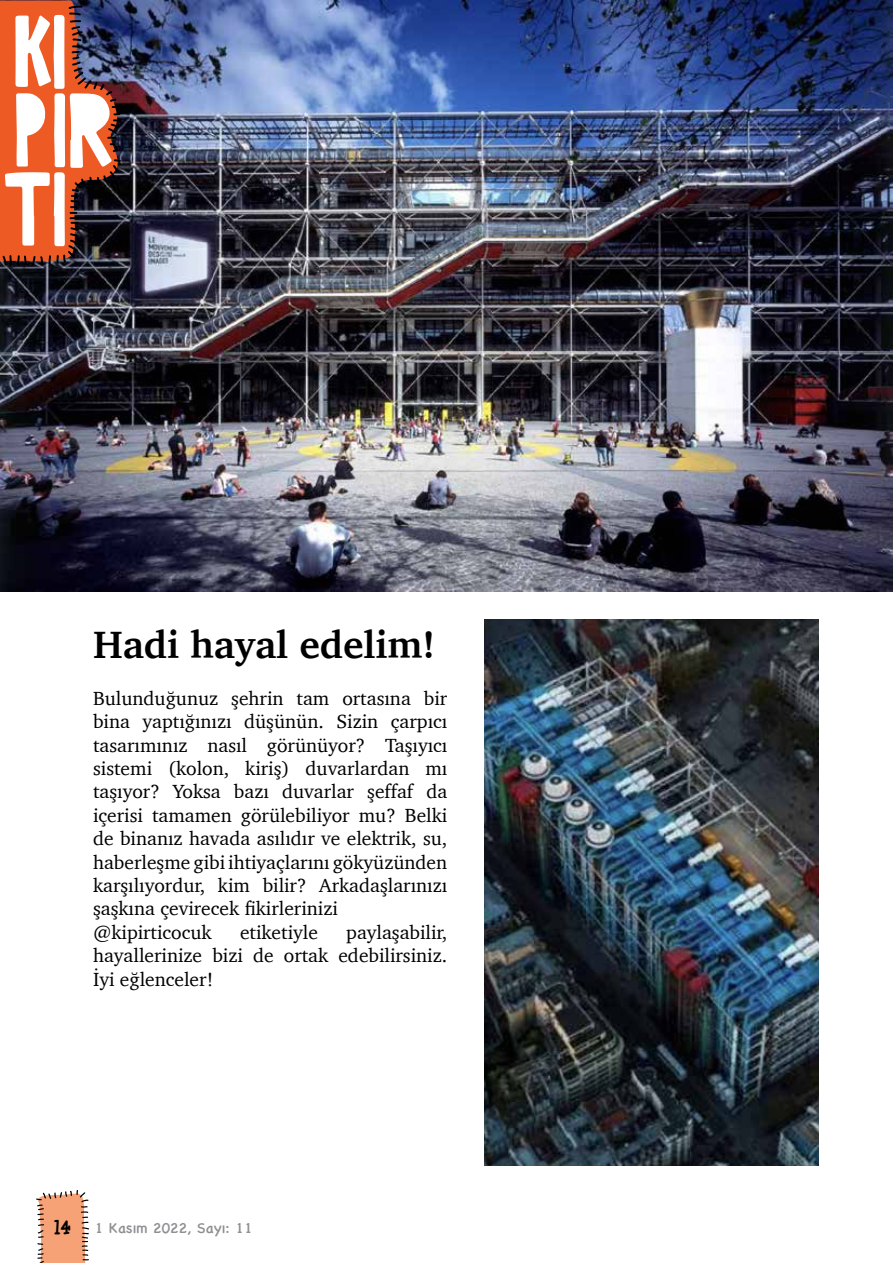
<style>
.page{position:relative;width:893px;height:1263px;background:#fff}
.page>*{position:absolute;margin:0;border:0;box-sizing:border-box;transform-origin:0 0}
.t1{font:700 39px "Charter";color:#000}
.t2{font:19.5px/23.4px "Charter";color:#000}
.t3{font:15px "Chalkboard SE";color:#908e92}
.s1{font-family:"Boyz R Gross NF";font-size:30px;color:#000}
</style>
<div class="page">
<img style="left:0;top:0;width:893px;height:591px">
<svg style="left:0;top:0;width:121px;height:266px"></svg>
<svg style="left:36px;top:1190px;width:53px;height:73px"></svg>
<img style="left:485px;top:620px;width:334px;height:545px">
<h1 class="t1" style="left:93px;top:611px;width:344px">Hadi hayal edelim!</h1>
<p class="t2" style="left:93px;top:686px;width:356px">Bulunduğunuz şehrin tam ortasına bir bina yaptığınızı düşünün. Sizin çarpıcı tasarımınız nasıl görünüyor? Taşıyıcı sistemi (kolon, kiriş) duvarlardan mı taşıyor? Yoksa bazı duvarlar şeffaf da içerisi tamamen görülebiliyor mu? Belki de binanız havada asılıdır ve elektrik, su, haberleşme gibi ihtiyaçlarını gökyüzünden karşılıyordur, kim bilir? Arkadaşlarınızı şaşkına çevirecek fikirlerinizi @kipirticocuk</p>
<p class="t2" style="left:93px;top:920px;width:356px;text-align:justify;text-indent:253px">paylaşabilir, hayallerinize bizi de ortak edebilirsiniz.<br>İyi eğlenceler!</p>
<p class="t2" style="left:240px;top:920px;width:79px">etiketiyle</p>
<p class="t3" style="left:54px;top:1215px;width:200px"><span class="s1">14</span> 1 Kasım 2022, Sayı: 11</p>
</div>
